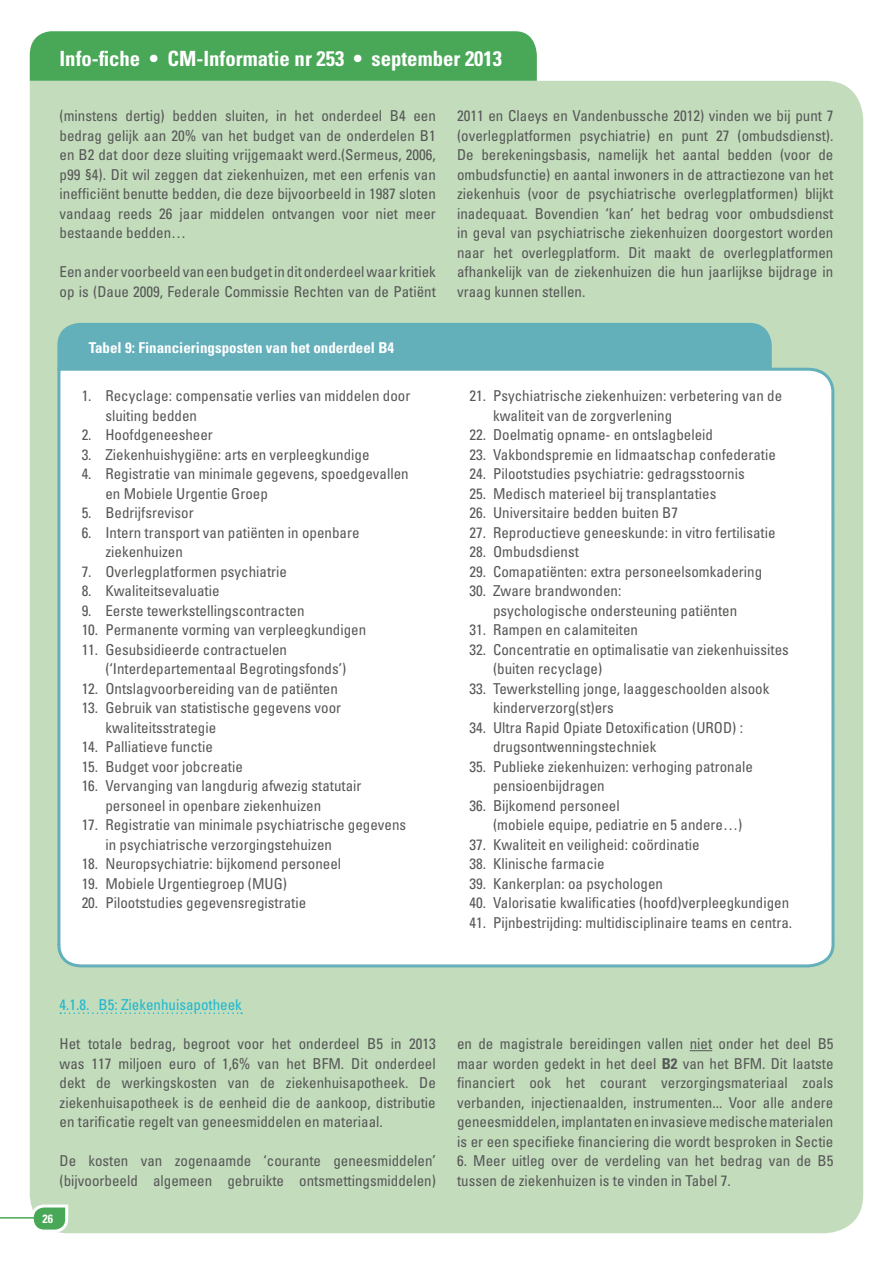
<style>
.page{position:relative;width:893px;height:1263px;background:#fff}
.page>*{position:absolute;margin:0;border:0;box-sizing:border-box;transform-origin:0 0}
.t1{font:700 condensed 21px "Univers LT Std";color:#fff}
.t2{font:condensed 15px/19.5px "Univers LT Std";color:#575756}
.t3{font:700 condensed 15px "Univers LT Std";color:#fff}
.t4{font:condensed 15px "Univers LT Std";color:#1db7ce}
.t5{font:700 condensed 12px "Univers LT Std";color:#fff}
.s1{font-weight:700}
</style>
<div class="page">
<div style="left:30px;top:81px;width:833px;height:1152px;background:#c2dcbc"></div>
<div style="left:30px;top:31px;width:507px;height:50px;background:#49a857"></div>
<svg style="left:56px;top:366px;width:780px;height:603px"></svg>
<div style="left:57px;top:323px;width:715px;height:47px;background:#63afba"></div>
<svg style="left:60px;top:1012px;width:182px;height:2px"></svg>
<svg style="left:690px;top:1050px;width:22px;height:1px"></svg>
<svg style="left:29px;top:1203px;width:41px;height:31px"></svg>
<hr style="left:0;top:1217px;width:38px;height:1px;background:#49a857">
<h1 class="t1" style="left:60px;top:46px;width:444px">Info-fiche • CM-Informatie nr 253 • september 2013</h1>
<p class="t2" style="left:60px;top:106px;width:378px;text-align:justify">(minstens dertig) bedden sluiten, in het onderdeel B4 een bedrag gelijk aan 20% van het budget van de onderdelen B1 en B2 dat door deze sluiting vrijgemaakt werd.(Sermeus, 2006, p99 §4). Dit wil zeggen dat ziekenhuizen, met een erfenis van inefficiënt benutte bedden, die deze bijvoorbeeld in 1987 sloten vandaag reeds 26 jaar middelen ontvangen voor niet meer bestaande bedden…</p>
<p class="t2" style="left:60px;top:262px;width:378px">Een ander voorbeeld van een budget in dit onderdeel waar kritiek op is (Daue 2009, Federale Commissie Rechten van de Patiënt</p>
<p class="t2" style="left:457px;top:106px;width:378px;text-align:justify">2011 en Claeys en Vandenbussche 2012) vinden we bij punt 7 (overlegplatformen psychiatrie) en punt 27 (ombudsdienst).<br>De berekeningsbasis, namelijk het aantal bedden (voor de ombudsfunctie) en aantal inwoners in de attractiezone van het ziekenhuis (voor de psychiatrische overlegplatformen) blijkt inadequaat. Bovendien ‘kan’ het bedrag voor ombudsdienst in geval van psychiatrische ziekenhuizen doorgestort worden naar het overlegplatform. Dit maakt de overlegplatformen afhankelijk van de ziekenhuizen die hun jaarlijkse bijdrage in vraag kunnen stellen.</p>
<p class="t3" style="left:89px;top:339px;width:307px">Tabel 9: Financieringsposten van het onderdeel B4</p>
<p class="t2" style="left:105px;top:386px;width:306px;text-indent:-24px">1. Recyclage: compensatie verlies van middelen door sluiting bedden</p>
<p class="t2" style="left:82px;top:425px;width:133px">2. Hoofdgeneesheer</p>
<p class="t2" style="left:82px;top:444px;width:289px">3. Ziekenhuishygiëne: arts en verpleegkundige</p>
<p class="t2" style="left:105px;top:464px;width:305px;text-indent:-24px">4. Registratie van minimale gegevens, spoedgevallen en Mobiele Urgentie Groep</p>
<p class="t2" style="left:82px;top:503px;width:114px">5. Bedrijfsrevisor</p>
<p class="t2" style="left:105px;top:522px;width:256px;text-indent:-24px">6. Intern transport van patiënten in openbare ziekenhuizen</p>
<p class="t2" style="left:82px;top:561px;width:207px">7. Overlegplatformen psychiatrie</p>
<p class="t2" style="left:82px;top:581px;width:139px">8. Kwaliteitsevaluatie</p>
<p class="t2" style="left:82px;top:600px;width:224px">9. Eerste tewerkstellingscontracten</p>
<p class="t2" style="left:82px;top:620px;width:286px">10. Permanente vorming van verpleegkundigen</p>
<p class="t2" style="left:105px;top:639px;width:242px;text-indent:-24px">11. Gesubsidieerde contractuelen (‘Interdepartementaal Begrotingsfonds’)</p>
<p class="t2" style="left:82px;top:678px;width:258px">12. Ontslagvoorbereiding van de patiënten</p>
<p class="t2" style="left:105px;top:698px;width:237px;text-indent:-24px">13. Gebruik van statistische gegevens voor kwaliteitsstrategie</p>
<p class="t2" style="left:82px;top:737px;width:133px">14. Palliatieve functie</p>
<p class="t2" style="left:82px;top:756px;width:163px">15. Budget voor jobcreatie</p>
<p class="t2" style="left:105px;top:776px;width:258px;text-indent:-24px">16. Vervanging van langdurig afwezig statutair personeel in openbare ziekenhuizen</p>
<p class="t2" style="left:105px;top:815px;width:302px;text-indent:-24px">17. Registratie van minimale psychiatrische gegevens in psychiatrische verzorgingstehuizen</p>
<p class="t2" style="left:82px;top:854px;width:261px">18. Neuropsychiatrie: bijkomend personeel</p>
<p class="t2" style="left:82px;top:873px;width:207px">19. Mobiele Urgentiegroep (MUG)</p>
<p class="t2" style="left:82px;top:893px;width:226px">20. Pilootstudies gegevensregistratie</p>
<p class="t2" style="left:493px;top:386px;width:291px;text-indent:-24px">21. Psychiatrische ziekenhuizen: verbetering van de kwaliteit van de zorgverlening</p>
<p class="t2" style="left:469px;top:425px;width:245px">22. Doelmatig opname- en ontslagbeleid</p>
<p class="t2" style="left:469px;top:444px;width:308px">23. Vakbondspremie en lidmaatschap confederatie</p>
<p class="t2" style="left:469px;top:464px;width:277px">24. Pilootstudies psychiatrie: gedragsstoornis</p>
<p class="t2" style="left:469px;top:483px;width:249px">25. Medisch materieel bij transplantaties</p>
<p class="t2" style="left:469px;top:503px;width:210px">26. Universitaire bedden buiten B7</p>
<p class="t2" style="left:469px;top:522px;width:308px">27. Reproductieve geneeskunde: in vitro fertilisatie</p>
<p class="t2" style="left:469px;top:542px;width:111px">28. Ombudsdienst</p>
<p class="t2" style="left:469px;top:561px;width:294px">29. Comapatiënten: extra personeelsomkadering</p>
<p class="t2" style="left:493px;top:581px;width:246px;text-indent:-24px">30. Zware brandwonden:<br>psychologische ondersteuning patiënten</p>
<p class="t2" style="left:469px;top:620px;width:170px">31. Rampen en calamiteiten</p>
<p class="t2" style="left:493px;top:639px;width:297px;text-indent:-24px">32. Concentratie en optimalisatie van ziekenhuissites (buiten recyclage)</p>
<p class="t2" style="left:493px;top:678px;width:278px;text-indent:-24px">33. Tewerkstelling jonge, laaggeschoolden alsook kinderverzorg(st)ers</p>
<p class="t2" style="left:493px;top:717px;width:251px;text-indent:-24px">34. Ultra Rapid Opiate Detoxification (UROD) : drugsontwenningstechniek</p>
<p class="t2" style="left:493px;top:756px;width:261px;text-indent:-24px">35. Publieke ziekenhuizen: verhoging patronale pensioenbijdragen</p>
<p class="t2" style="left:493px;top:795px;width:251px;text-indent:-24px">36. Bijkomend personeel<br>(mobiele equipe, pediatrie en 5 andere…)</p>
<p class="t2" style="left:469px;top:834px;width:232px">37. Kwaliteit en veiligheid: coördinatie</p>
<p class="t2" style="left:469px;top:854px;width:137px">38. Klinische farmacie</p>
<p class="t2" style="left:469px;top:873px;width:195px">39. Kankerplan: oa psychologen</p>
<p class="t2" style="left:469px;top:893px;width:321px">40. Valorisatie kwalificaties (hoofd)verpleegkundigen</p>
<p class="t2" style="left:469px;top:912px;width:324px">41. Pijnbestrijding: multidisciplinaire teams en centra.</p>
<p class="t4" style="left:60px;top:995px;width:184px">4.1.8. B5: Ziekenhuisapotheek</p>
<p class="t2" style="left:60px;top:1034px;width:378px;text-align:justify">Het totale bedrag, begroot voor het onderdeel B5 in 2013 was 117 miljoen euro of 1,6% van het BFM. Dit onderdeel dekt de werkingskosten van de ziekenhuisapotheek. De ziekenhuisapotheek is de eenheid die de aankoop, distributie en tarificatie regelt van geneesmiddelen en materiaal.</p>
<p class="t2" style="left:60px;top:1151px;width:378px">De kosten van zogenaamde ‘courante geneesmiddelen’ (bijvoorbeeld algemeen gebruikte ontsmettingsmiddelen)</p>
<p class="t5" style="left:42px;top:1211px;width:12px">26</p>
<p class="t2" style="left:457px;top:1034px;width:378px;text-align:justify">en de magistrale bereidingen vallen niet onder het deel B5 maar worden gedekt in het deel <span class="s1">B2</span> van het BFM. Dit laatste financiert ook het courant verzorgingsmateriaal zoals verbanden, injectienaalden, instrumenten... Voor alle andere geneesmiddelen, implantaten en invasieve medische materialen is er een specifieke financiering die wordt besproken in Sectie</p>
<p class="t2" style="left:457px;top:1151px;width:378px">6. Meer uitleg over de verdeling van het bedrag van de B5 tussen de ziekenhuizen is te vinden in Tabel 7.</p>
</div>
